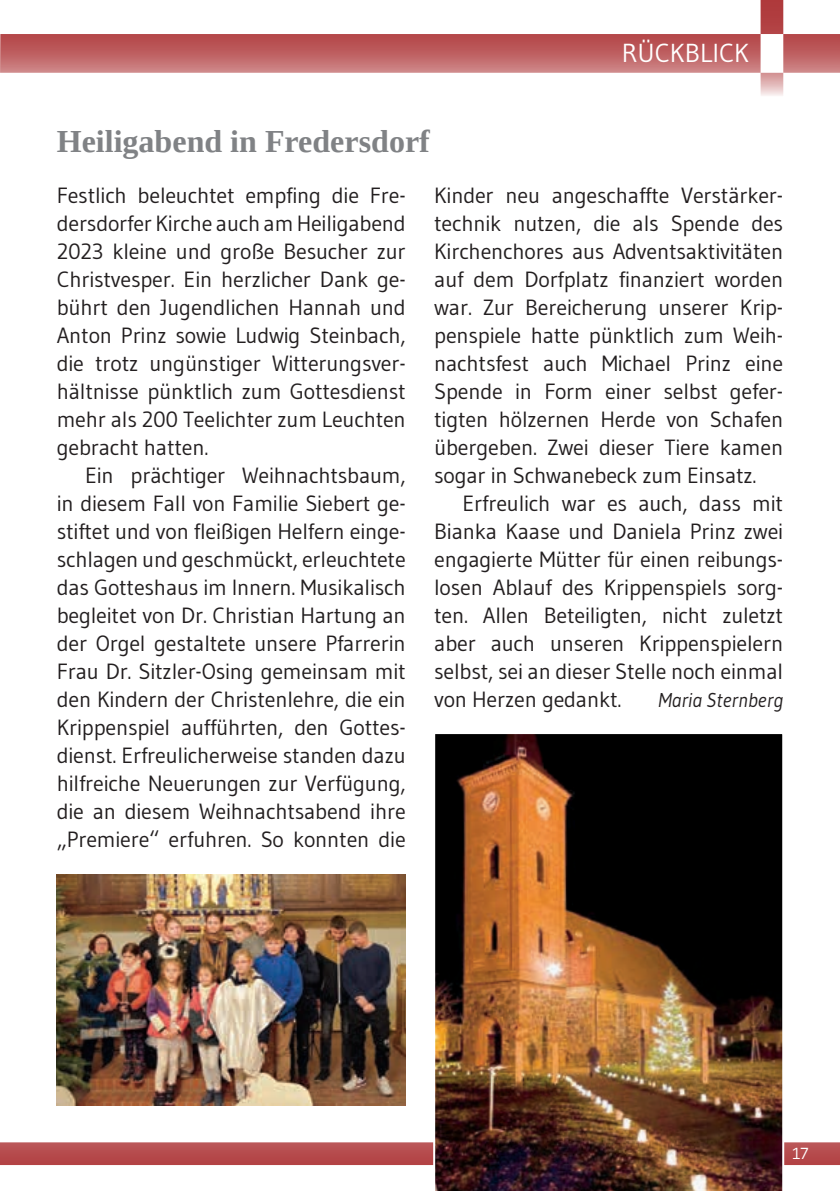
<style>
.page{position:relative;width:840px;height:1191px;background:#fff}
.page>*{position:absolute;margin:0;border:0;box-sizing:border-box;transform-origin:0 0}
.t1{font:700 32px "Tinos";color:#808285}
.t2{font:26px "Gudea";color:#fff}
.t3{font:22px/28px "Gudea";letter-spacing:-.01em;color:#231f20;text-align:justify}
.t4{font:italic 20px "Gudea";color:#231f20}
.t5{font:16px "Gudea";color:#fff}
</style>
<div class="page">
<svg style="left:0;top:1142px;width:839px;height:23px;background:#b74f50"></svg>
<svg style="left:0;top:0;width:839px;height:96px"></svg>
<img style="left:433px;top:734px;width:350px;height:457px">
<img style="left:57px;top:875px;width:348px;height:231px">
<p class="t2" style="left:621px;top:37px;width:129px">RÜCKBLICK</p>
<h1 class="t1" style="left:57px;top:120px;width:374px">Heiligabend in Fredersdorf</h1>
<p class="t3" style="left:57px;top:181px;width:350px">Festlich beleuchtet empfing die Fre&shy;dersdorfer Kirche auch am Heiligabend 2023 kleine und große Besucher zur Christvesper. Ein herzlicher Dank ge&shy;bührt den Jugendlichen Hannah und Anton Prinz sowie Ludwig Steinbach, die trotz ungünstiger Witterungsver&shy;hältnisse pünktlich zum Gottesdienst mehr als 200 Teelichter zum Leuchten gebracht hatten.</p>
<p class="t3" style="left:57px;top:461px;width:350px;text-indent:28px">Ein prächtiger Weihnachtsbaum, in diesem Fall von Familie Siebert ge&shy;stiftet und von fleißigen Helfern einge&shy;schlagen und geschmückt, erleuchtete das Gotteshaus im Innern. Musikalisch begleitet von Dr. Christian Hartung an der Orgel gestaltete unsere Pfarrerin Frau Dr. Sitzler-Osing gemeinsam mit den Kindern der Christenlehre, die ein Krippenspiel aufführten, den Gottes&shy;dienst. Erfreulicherweise standen dazu hilfreiche Neuerungen zur Verfügung, die an diesem Weihnachtsabend ihre „Premiere“ erfuhren. So konnten die</p>
<p class="t3" style="left:434px;top:181px;width:350px">Kinder neu angeschaffte Verstärker&shy;technik nutzen, die als Spende des Kirchenchores aus Adventsaktivitäten auf dem Dorfplatz finanziert worden war. Zur Bereicherung unserer Krip&shy;penspiele hatte pünktlich zum Weih&shy;nachtsfest auch Michael Prinz eine Spende in Form einer selbst gefer&shy;tigten hölzernen Herde von Schafen übergeben. Zwei dieser Tiere kamen sogar in Schwanebeck zum Einsatz.</p>
<p class="t3" style="left:434px;top:489px;width:350px;text-indent:28px">Erfreulich war es auch, dass mit Bianka Kaase und Daniela Prinz zwei engagierte Mütter für einen reibungs&shy;losen Ablauf des Krippenspiels sorg&shy;ten. Allen Beteiligten, nicht zuletzt aber auch unseren Krippenspielern selbst, sei an dieser Stelle noch einmal von Herzen gedankt.</p>
<p class="t4" style="left:658px;top:687px;width:126px">Maria Sternberg</p>
<p class="t5" style="left:791px;top:1143px;width:18px">17</p>
</div>
